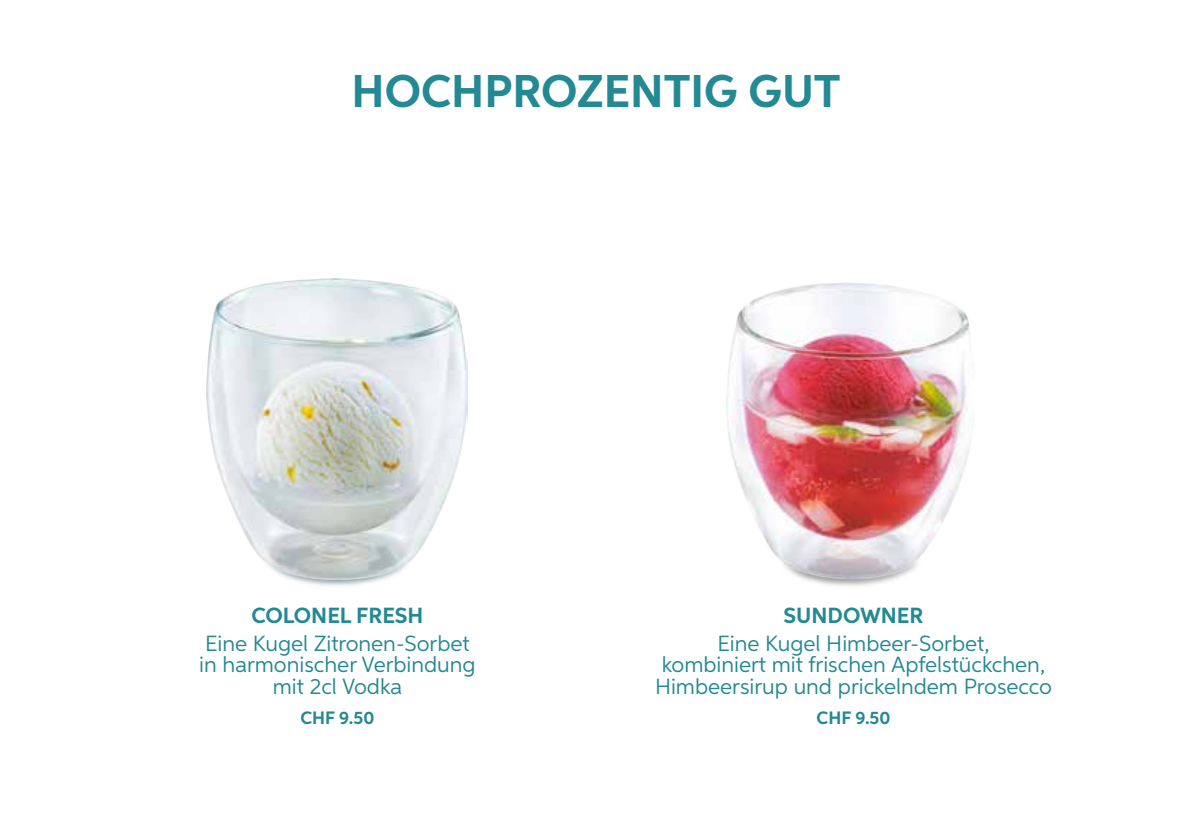
<style>
.page{position:relative;width:1191px;height:840px;background:#fff}
.page>*{position:absolute;margin:0;border:0;box-sizing:border-box;transform-origin:0 0}
.t1{font:700 46px "Aspira";color:#238992}
.t2{font:22px/21.6px "Aspira";color:#238992;text-align:center}
.t3{font:700 22px "Aspira";color:#238992}
.t4{font:700 18px "Aspira";color:#238992}
</style>
<div class="page">
<img style="left:207px;top:278px;width:260px;height:301px">
<img style="left:727px;top:282px;width:244px;height:295px">
<h1 class="t1" style="left:351px;top:63px;width:490px">HOCHPROZENTIG GUT</h1>
<p class="t3" style="left:251px;top:601px;width:174px">COLONEL FRESH</p>
<p class="t2" style="left:199px;top:631px;width:278px">Eine Kugel Zitronen-Sorbet in harmonischer Verbindung mit 2cl Vodka</p>
<p class="t4" style="left:300px;top:706px;width:75px">CHF 9.50</p>
<p class="t3" style="left:783px;top:601px;width:141px">SUNDOWNER</p>
<p class="t2" style="left:655px;top:631px;width:398px">Eine Kugel Himbeer-Sorbet,<br>kombiniert mit frischen Apfelstückchen,<br>Himbeersirup und prickelndem Prosecco</p>
<p class="t4" style="left:816px;top:706px;width:75px">CHF 9.50</p>
</div>
